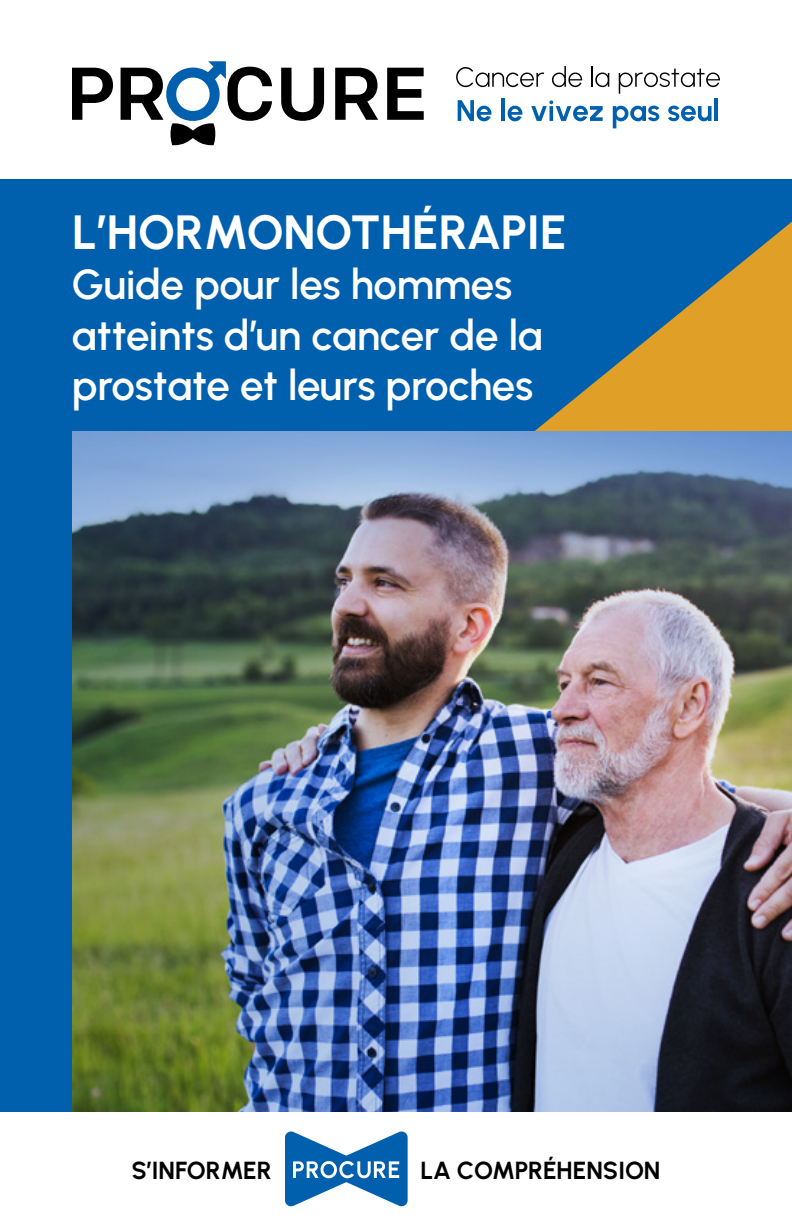
<style>
.page{position:relative;width:792px;height:1224px;background:#fff}
.page>*{position:absolute;margin:0;border:0;box-sizing:border-box;transform-origin:0 0}
.t1{font:700 48px "Urbanist";letter-spacing:-.005em;color:#fff}
.t2{font:600 42px/50.4px "Urbanist";letter-spacing:-.01em;color:#fff}
.t3{font:700 24.8px "Urbanist";letter-spacing:-.005em;color:#000}
</style>
<div class="page">
<div style="left:0;top:179px;width:792px;height:960px;background:#0060ae"></div>
<svg style="left:527px;top:222px;width:265px;height:210px"></svg>
<img style="left:72px;top:432px;width:720px;height:681px">
<svg style="left:458px;top:100px;width:34px;height:21px"></svg>
<hr style="left:501px;top:99px;width:4px;height:22px;background:#0060ae">
<svg style="left:508px;top:106px;width:14px;height:15px"></svg>
<svg style="left:531px;top:100px;width:72px;height:21px"></svg>
<svg style="left:613px;top:106px;width:46px;height:22px"></svg>
<svg style="left:668px;top:106px;width:44px;height:15px"></svg>
<hr style="left:715px;top:99px;width:3px;height:22px;background:#0060ae">
<svg style="left:456px;top:67px;width:88px;height:20px"></svg>
<svg style="left:552px;top:66px;width:30px;height:21px"></svg>
<hr style="left:591px;top:66px;width:2px;height:21px;background:#000">
<svg style="left:595px;top:73px;width:14px;height:14px"></svg>
<svg style="left:619px;top:69px;width:101px;height:25px"></svg>
<div style="left:0;top:1113px;width:792px;height:111px;background:#fff"></div>
<svg style="left:285px;top:1131px;width:123px;height:76px"></svg>
<svg style="left:72px;top:68px;width:41px;height:52px"></svg>
<svg style="left:281px;top:68px;width:43px;height:53px"></svg>
<svg style="left:335px;top:68px;width:43px;height:52px"></svg>
<svg style="left:387px;top:68px;width:37px;height:52px"></svg>
<svg style="left:121px;top:61px;width:151px;height:84px"></svg>
<p class="t1" style="left:72px;top:201px;width:496px">L’HORMONOTHÉRAPIE</p>
<p class="t2" style="left:72px;top:258px;width:472px">Guide pour les hommes atteints d’un cancer de la prostate et leurs proches</p>
<p class="t3" style="left:131px;top:1154px;width:142px">S’INFORMER</p>
<p class="t3" style="left:421px;top:1154px;width:241px">LA COMPRÉHENSION</p>
</div>
